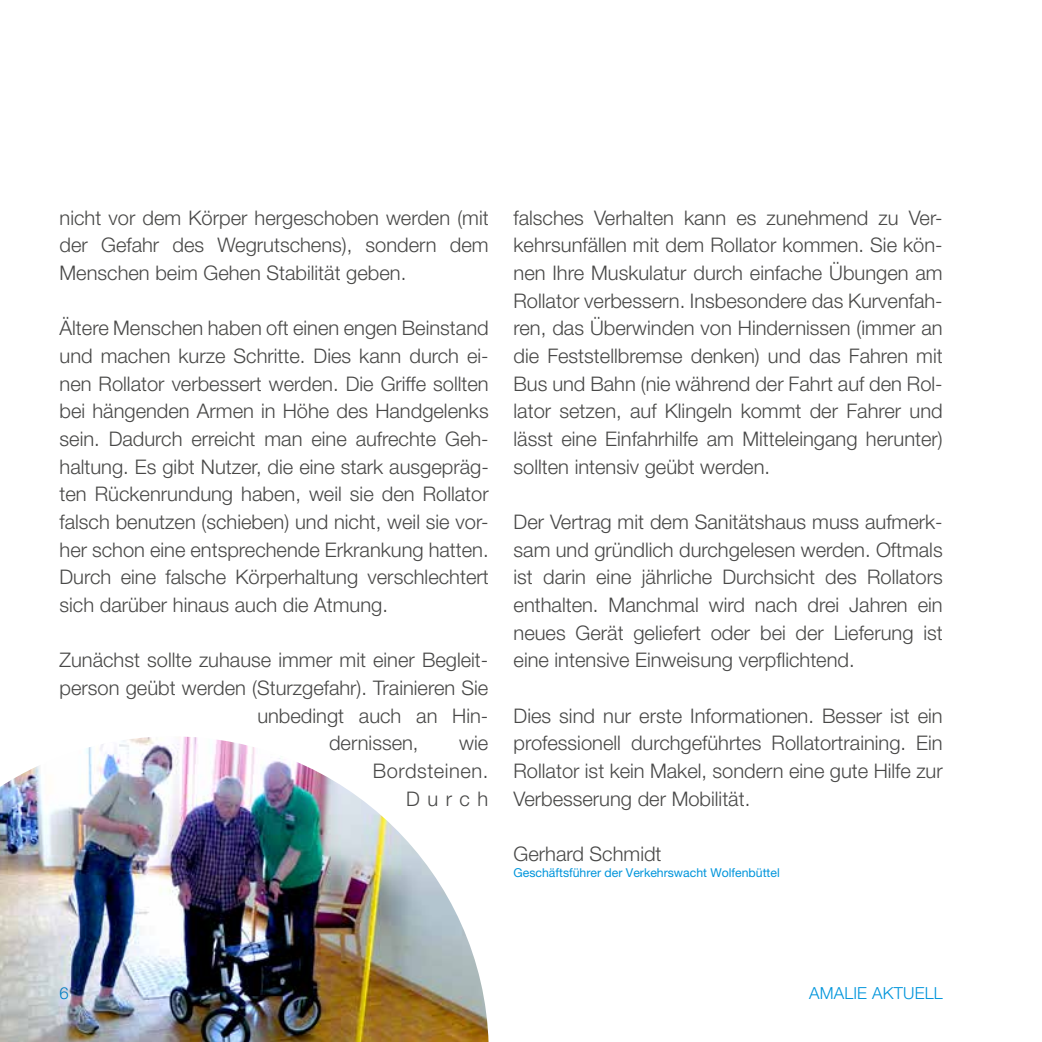
<style>
.page{position:relative;width:1042px;height:1042px;background:#fff}
.page>*{position:absolute;margin:0;border:0;box-sizing:border-box;transform-origin:0 0}
.t1{font:300 20.12px/27.7px "Helvetica Neue LT Pro";color:#484847;text-align:justify}
.t2{font:300 20.12px/27.7px "Helvetica Neue LT Pro";letter-spacing:.025em;color:#484847;text-align:right}
.t3{font:300 16.62px "Helvetica Neue LT Pro";letter-spacing:.01em;color:#0095db}
.t4{font:12.25px "Helvetica Neue LT Pro";color:#0095db}
</style>
<div class="page">
<img style="left:0;top:736px;width:488px;height:306px">
<p class="t1" style="left:60px;top:203px;width:431px">nicht vor dem Körper hergeschoben werden (mit der Gefahr des Wegrutschens), sondern dem Menschen beim Gehen Stabilität geben.</p>
<p class="t1" style="left:60px;top:314px;width:431px">Ältere Menschen haben oft einen engen Beinstand und machen kurze Schritte. Dies kann durch ei&shy;nen Rollator verbessert werden. Die Griffe sollten bei hängenden Armen in Höhe des Handgelenks sein. Dadurch erreicht man eine aufrechte Geh&shy;haltung. Es gibt Nutzer, die eine stark ausgepräg&shy;ten Rückenrundung haben, weil sie den Rollator falsch benutzen (schieben) und nicht, weil sie vor&shy;her schon eine entsprechende Erkrankung hatten.<br>Durch eine falsche Körperhaltung verschlechtert sich darüber hinaus auch die Atmung.</p>
<p class="t1" style="left:60px;top:646px;width:430px">Zunächst sollte zuhause immer mit einer Begleit-</p>
<p class="t1" style="left:60px;top:673px;width:430px">person geübt werden (Sturzgefahr). Trainieren Sie</p>
<p class="t1" style="left:257px;top:701px;width:232px">unbedingt auch an Hin-</p>
<p class="t1" style="left:329px;top:729px;width:91px">dernissen,</p>
<p class="t2" style="left:373px;top:729px;width:117px">wie<br>Bordsteinen.<br>Durch</p>
<p class="t1" style="left:513px;top:203px;width:431px">falsches Verhalten kann es zunehmend zu Ver&shy;kehrsunfällen mit dem Rollator kommen. Sie kön&shy;nen Ihre Muskulatur durch einfache Übungen am Rollator verbessern. Insbesondere das Kurvenfah&shy;ren, das Überwinden von Hindernissen (immer an die Feststellbremse denken) und das Fahren mit Bus und Bahn (nie während der Fahrt auf den Rol&shy;lator setzen, auf Klingeln kommt der Fahrer und lässt eine Einfahrhilfe am Mitteleingang herunter) sollten intensiv geübt werden.</p>
<p class="t1" style="left:513px;top:507px;width:431px">Der Vertrag mit dem Sanitätshaus muss aufmerk&shy;sam und gründlich durchgelesen werden. Oftmals ist darin eine jährliche Durchsicht des Rollators enthalten. Manchmal wird nach drei Jahren ein neues Gerät geliefert oder bei der Lieferung ist eine intensive Einweisung verpflichtend.</p>
<p class="t1" style="left:513px;top:701px;width:431px">Dies sind nur erste Informationen. Besser ist ein professionell durchgeführtes Rollatortraining. Ein Rollator ist kein Makel, sondern eine gute Hilfe zur Verbesserung der Mobilität.</p>
<p class="t1" style="left:513px;top:839px;width:149px">Gerhard Schmidt</p>
<p class="t4" style="left:513px;top:865px;width:268px">Geschäftsführer der Verkehrswacht Wolfenbüttel</p>
<p class="t3" style="left:60px;top:983px;width:11px">6</p>
<p class="t3" style="left:809px;top:983px;width:135px">AMALIE AKTUELL</p>
</div>
